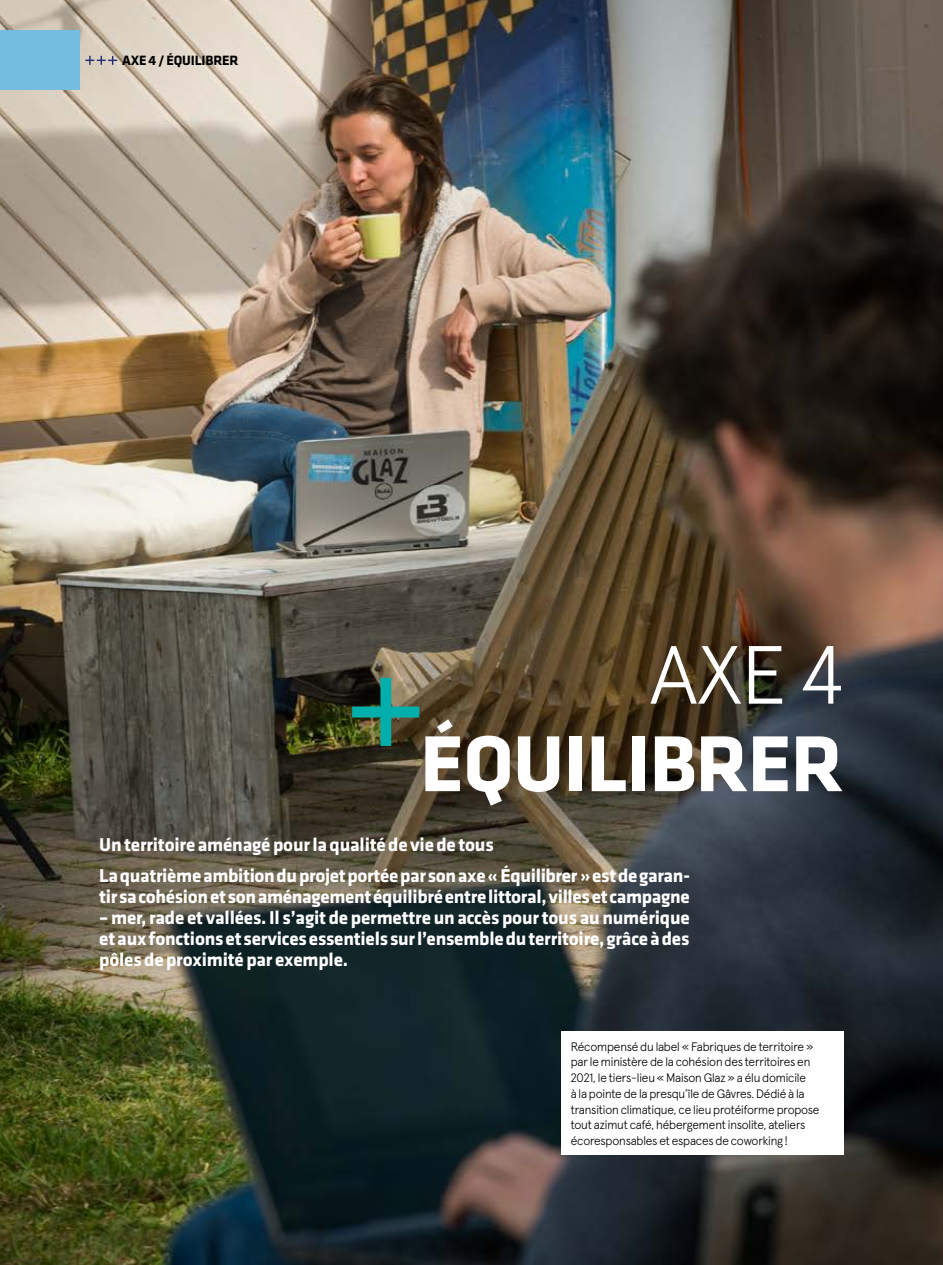
<style>
.page{position:relative;width:943px;height:1265px;background:#fff}
.page>*{position:absolute;margin:0;border:0;box-sizing:border-box;transform-origin:0 0}
.t1{font:700 82.25px "Klavika";letter-spacing:-.01em;color:#fff}
.t2{font:300 82.25px "Apercu Pro";color:#fff}
.t3{font:700 19.25px/21px "Klavika";letter-spacing:-.02em;color:#fff}
.t4{font:700 14px "Klavika";letter-spacing:-.01em;color:#000}
.t5{font:300 12.25px/15.8px "Apercu Pro";letter-spacing:-.015em;color:#000}
</style>
<div class="page">
<img style="left:0;top:0;width:943px;height:1265px">
<img style="left:352px;top:678px;width:67px;height:68px">
<svg style="left:85px;top:56px;width:32px;height:9px"></svg>
<div style="left:0;top:30px;width:79px;height:59px;background:#74bde0"></div>
<div style="left:561px;top:1031px;width:282px;height:124px;background:#fff"></div>
<p class="t4" style="left:122px;top:53px;width:118px">AXE 4 / ÉQUILIBRER</p>
<h1 class="t2" style="left:649px;top:612px;width:196px">AXE 4</h1>
<h1 class="t1" style="left:420px;top:719px;width:425px">ÉQUILIBRER</h1>
<p class="t3" style="left:99px;top:830px;width:592px;line-height:31px">Un territoire aménagé pour la qualité de vie de tous<br>La quatrième ambition du projet portée par son axe «Équilibrer» est de garan-</p>
<p class="t3" style="left:99px;top:886px;width:592px">tir sa cohésion et son aménagement équilibré entre littoral, villes et campagne</p>
<p class="t3" style="left:99px;top:907px;width:592px;text-align:justify">– mer, rade et vallées. Il s’agit de permettre un accès pour tous au numérique et aux fonctions et services essentiels sur l’ensemble du territoire, grâce à des pôles de proximité par exemple.</p>
<p class="t5" style="left:570px;top:1037px;width:250px">Récompensé du label « Fabriques de territoire » par le ministère de la cohésion des territoires en 2021, le tiers-lieu « Maison Glaz » a élu domicile<br>à la pointe de la presqu’île de Gâvres. Dédié à la transition climatique, ce lieu protéiforme propose tout azimut café, hébergement insolite, ateliers écoresponsables et espaces de coworking!</p>
</div>
